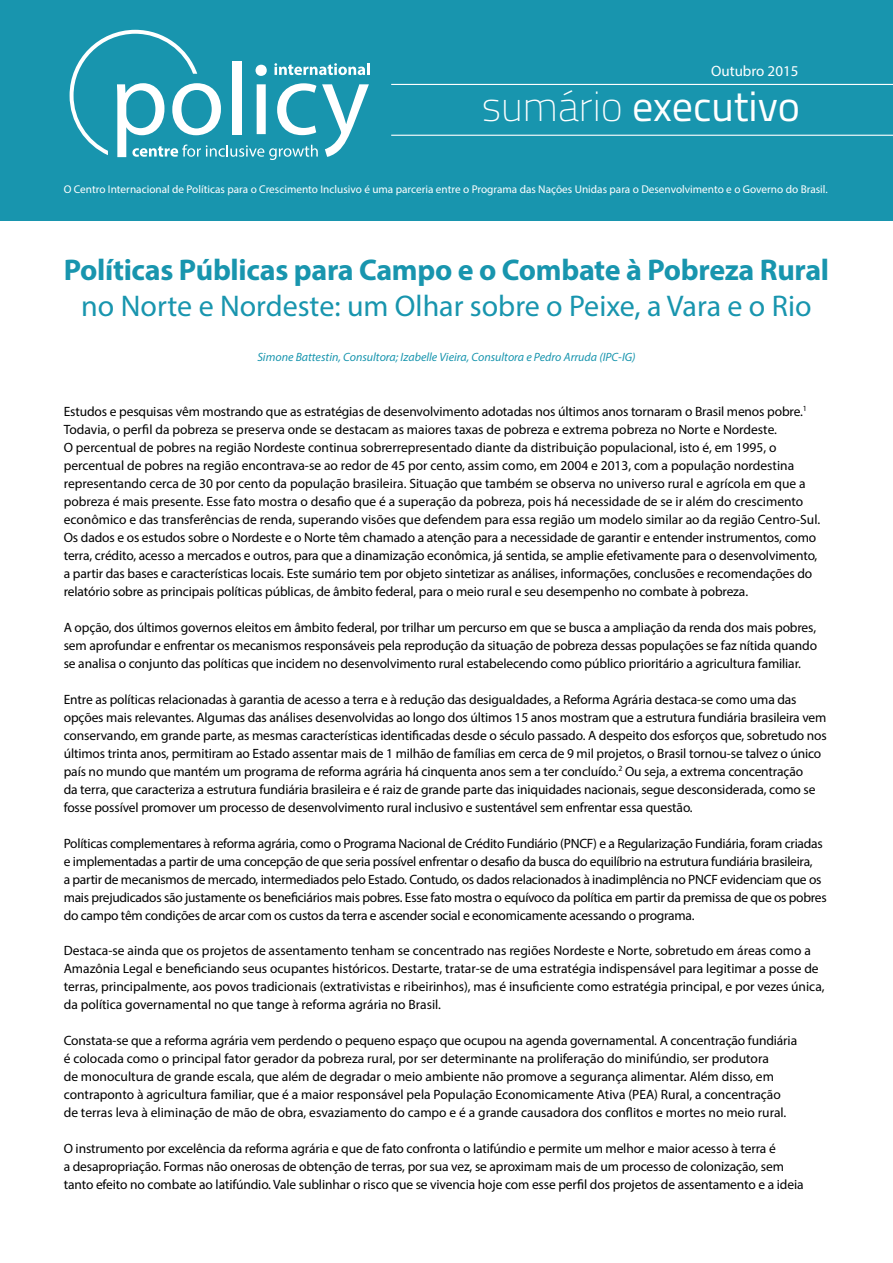
<style>
.page{position:relative;width:893px;height:1263px;background:#fff}
.page>*{position:absolute;margin:0;border:0;box-sizing:border-box;transform-origin:0 0}
.t1{font:42.15px "Titillium";color:#fff}
.t2{font:700 30px "Myriad Pro";letter-spacing:-.01em;color:#1895ae}
.t3{font:30px "Myriad Pro";color:#1895ae}
.t4{font:15px "Myriad Pro";color:#fff}
.t5{font:13.5px/18px "Myriad Pro";letter-spacing:-.01em;color:#000}
.t6{font:italic 12px "Myriad Pro";color:#1895ae}
.t7{font:11.25px "Myriad Pro";color:#fff}
.s1{font-weight:100}
</style>
<div class="page">
<div style="left:0;top:0;width:893px;height:221px;background:#1895ae"></div>
<hr style="left:391px;top:84px;width:502px;height:1px;background:#fff">
<hr style="left:391px;top:135px;width:502px;height:1px;background:#fff">
<svg style="left:70px;top:30px;width:299px;height:130px"></svg>
<p class="t4" style="left:711px;top:61px;width:89px">Outubro 2015</p>
<h1 class="t1" style="left:482px;top:75px;width:320px"><span class="s1">sumário</span> executivo</h1>
<p class="t7" style="left:64px;top:182px;width:765px">O Centro Internacional de Políticas para o Crescimento Inclusivo é uma parceria entre o Programa das Nações Unidas para o Desenvolvimento e o Governo do Brasil.</p>
<h2 class="t2" style="left:64px;top:250px;width:767px">Políticas Públicas para Campo e o Combate à Pobreza Rural</h2>
<h2 class="t3" style="left:81px;top:287px;width:732px">no Norte e Nordeste: um Olhar sobre o Peixe, a Vara e o Rio</h2>
<p class="t6" style="left:257px;top:349px;width:380px">Simone Battestin, Consultora; Izabelle Vieira, Consultora e Pedro Arruda (IPC-IG)</p>
<p class="t5" style="left:64px;top:402px;width:758px">Estudos e pesquisas vêm mostrando que as estratégias de desenvolvimento adotadas nos últimos anos tornaram o Brasil menos pobre.<sup>1<br></sup>Todavia, o perfil da pobreza se preserva onde se destacam as maiores taxas de pobreza e extrema pobreza no Norte e Nordeste.<br>O percentual de pobres na região Nordeste continua sobrerrepresentado diante da distribuição populacional, isto é, em 1995, o percentual de pobres na região encontrava-se ao redor de 45 por cento, assim como, em 2004 e 2013, com a população nordestina representando cerca de 30 por cento da população brasileira. Situação que também se observa no universo rural e agrícola em que a pobreza é mais presente. Esse fato mostra o desafio que é a superação da pobreza, pois há necessidade de se ir além do crescimento econômico e das transferências de renda, superando visões que defendem para essa região um modelo similar ao da região Centro-Sul.<br>Os dados e os estudos sobre o Nordeste e o Norte têm chamado a atenção para a necessidade de garantir e entender instrumentos, como terra, crédito, acesso a mercados e outros, para que a dinamização econômica, já sentida, se amplie efetivamente para o desenvolvimento, a partir das bases e características locais. Este sumário tem por objeto sintetizar as análises, informações, conclusões e recomendações do relatório sobre as principais políticas públicas, de âmbito federal, para o meio rural e seu desempenho no combate à pobreza.</p>
<p class="t5" style="left:64px;top:618px;width:755px;text-align:justify">A opção, dos últimos governos eleitos em âmbito federal, por trilhar um percurso em que se busca a ampliação da renda dos mais pobres, sem aprofundar e enfrentar os mecanismos responsáveis pela reprodução da situação de pobreza dessas populações se faz nítida quando se analisa o conjunto das políticas que incidem no desenvolvimento rural estabelecendo como público prioritário a agricultura familiar.</p>
<p class="t5" style="left:64px;top:690px;width:765px">Entre as políticas relacionadas à garantia de acesso a terra e à redução das desigualdades, a Reforma Agrária destaca-se como uma das opções mais relevantes. Algumas das análises desenvolvidas ao longo dos últimos 15 anos mostram que a estrutura fundiária brasileira vem conservando, em grande parte, as mesmas características identificadas desde o século passado. A despeito dos esforços que, sobretudo nos últimos trinta anos, permitiram ao Estado assentar mais de 1 milhão de famílias em cerca de 9 mil projetos, o Brasil tornou-se talvez o único país no mundo que mantém um programa de reforma agrária há cinquenta anos sem a ter concluído.<sup>2</sup> Ou seja, a extrema concentração<br>da terra, que caracteriza a estrutura fundiária brasileira e é raiz de grande parte das iniquidades nacionais, segue desconsiderada, como se fosse possível promover um processo de desenvolvimento rural inclusivo e sustentável sem enfrentar essa questão.</p>
<p class="t5" style="left:64px;top:834px;width:764px">Políticas complementares à reforma agrária, como o Programa Nacional de Crédito Fundiário (PNCF) e a Regularização Fundiária, foram criadas e implementadas a partir de uma concepção de que seria possível enfrentar o desafio da busca do equilíbrio na estrutura fundiária brasileira,<br>a partir de mecanismos de mercado, intermediados pelo Estado. Contudo, os dados relacionados à inadimplência no PNCF evidenciam que os mais prejudicados são justamente os beneficiários mais pobres. Esse fato mostra o equívoco da política em partir da premissa de que os pobres do campo têm condições de arcar com os custos da terra e ascender social e economicamente acessando o programa.</p>
<p class="t5" style="left:64px;top:942px;width:762px">Destaca-se ainda que os projetos de assentamento tenham se concentrado nas regiões Nordeste e Norte, sobretudo em áreas como a Amazônia Legal e beneficiando seus ocupantes históricos. Destarte, tratar-se de uma estratégia indispensável para legitimar a posse de terras, principalmente, aos povos tradicionais (extrativistas e ribeirinhos), mas é insuficiente como estratégia principal, e por vezes única, da política governamental no que tange à reforma agrária no Brasil.</p>
<p class="t5" style="left:64px;top:1031px;width:735px">Constata-se que a reforma agrária vem perdendo o pequeno espaço que ocupou na agenda governamental. A concentração fundiária é colocada como o principal fator gerador da pobreza rural, por ser determinante na proliferação do minifúndio, ser produtora<br>de monocultura de grande escala, que além de degradar o meio ambiente não promove a segurança alimentar. Além disso, em contraponto à agricultura familiar, que é a maior responsável pela População Economicamente Ativa (PEA) Rural, a concentração de terras leva à eliminação de mão de obra, esvaziamento do campo e é a grande causadora dos conflitos e mortes no meio rural.</p>
<p class="t5" style="left:64px;top:1139px;width:741px">O instrumento por excelência da reforma agrária e que de fato confronta o latifúndio e permite um melhor e maior acesso à terra é<br>a desapropriação. Formas não onerosas de obtenção de terras, por sua vez, se aproximam mais de um processo de colonização, sem tanto efeito no combate ao latifúndio. Vale sublinhar o risco que se vivencia hoje com esse perfil dos projetos de assentamento e a ideia</p>
</div>
